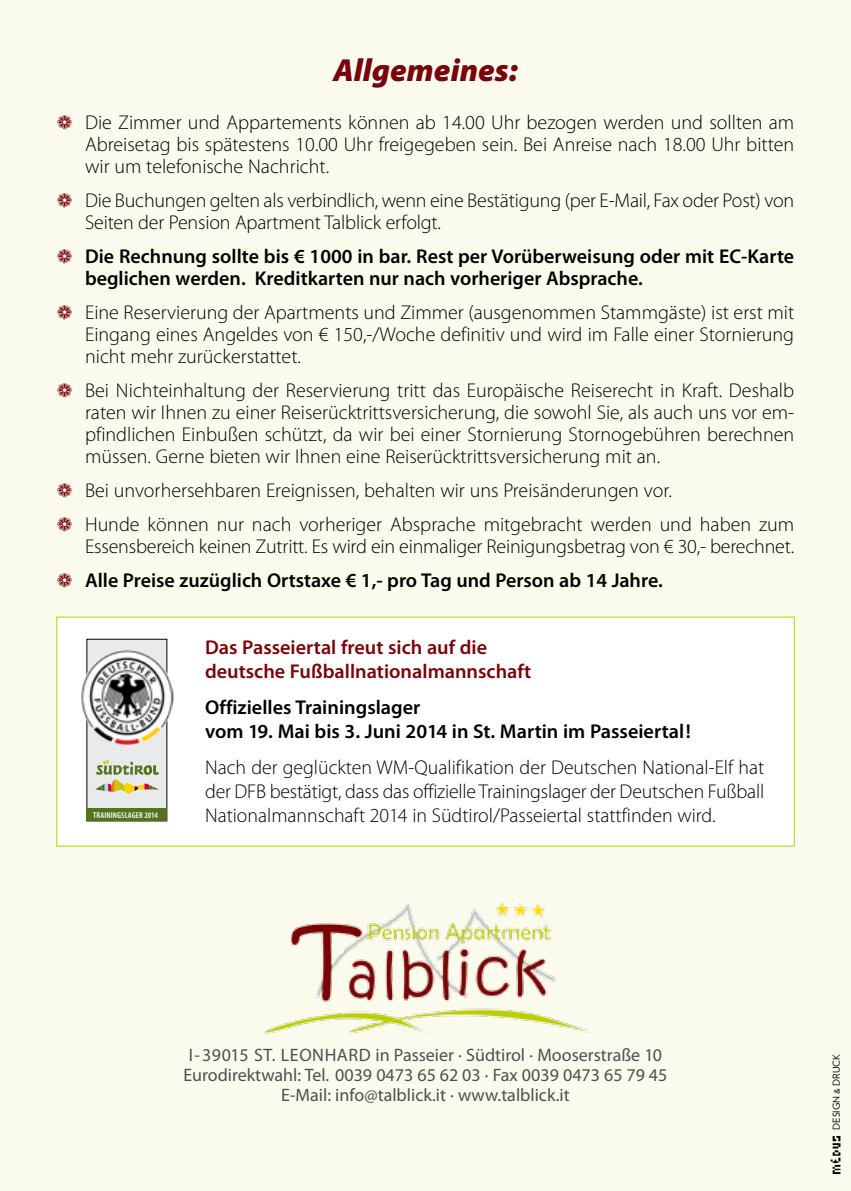
<style>
.page{position:relative;width:851px;height:1191px;background:#fff}
.page>*{position:absolute;margin:0;border:0;box-sizing:border-box;transform-origin:0 0}
.t1{font:italic 900 32px "Myriad Pro";color:#7b0408}
.t2{font:300 20px/22px "Myriad Pro";color:#000;text-align:justify}
.t3{font:600 20px/22px "Myriad Pro";color:#000}
.t4{font:600 20px/24px "Myriad Pro";color:#7b0408}
.t5{font:18px/20px "Myriad Pro";color:#504f53;text-align:center}
.t6{font:9.6px "Verlag";color:#000}
.t7{font:600 condensed 8.4px "Myriad Pro";letter-spacing:.02em;color:#fff}
.s1{color:#7b0408}
.s2{font-weight:600}
</style>
<div class="page">
<div style="left:0;top:0;width:850px;height:1191px;background:#fafbed"></div>
<hr style="left:850px;top:10px;width:1px;height:1181px;background:#fafbed">
<svg style="left:331px;top:57px;width:188px;height:31px"></svg>
<img style="left:830px;top:1136px;width:11px;height:38px">
<img style="left:263px;top:902px;width:325px;height:132px">
<div style="left:56px;top:617px;width:738px;height:229px;background:#fff"></div>
<div style="left:87px;top:639px;width:80px;height:182px;background:#e9eaeb"></div>
<div style="left:87px;top:639px;width:80px;height:182px;border:1px solid #000"></div>
<img style="left:81px;top:649px;width:92px;height:96px">
<svg style="left:95px;top:760px;width:64px;height:34px"></svg>
<div style="left:87px;top:808px;width:80px;height:13px;background:#55731d"></div>
<h1 class="t1" style="left:333px;top:49px;width:186px">Allgemeines:</h1>
<p class="t2" style="left:85px;top:111px;width:710px;text-indent:-28px"><span class="s1">❁</span> Die Zimmer und Appartements können ab 14.00 Uhr bezogen werden und sollten am Abreisetag bis spätestens 10.00 Uhr freigegeben sein. Bei Anreise nach 18.00 Uhr bitten wir um telefonische Nachricht.</p>
<p class="t2" style="left:85px;top:189px;width:710px;text-indent:-28px"><span class="s1">❁</span> Die Buchungen gelten als verbindlich, wenn eine Bestätigung (per E-Mail, Fax oder Post) von<br>Seiten der Pension Apartment Talblick erfolgt.</p>
<p class="t3" style="left:85px;top:244px;width:710px;text-indent:-28px"><span class="s1">❁</span> Die Rechnung sollte bis € 1000 in bar. Rest per Vorüberweisung oder mit EC-Karte beglichen werden. Kreditkarten nur nach vorheriger Absprache.</p>
<p class="t2" style="left:85px;top:301px;width:710px;text-indent:-28px"><span class="s1">❁</span> Eine Reservierung der Apartments und Zimmer (ausgenommen Stammgäste) ist erst mit Eingang eines Angeldes von € 150,-/Woche definitiv und wird im Falle einer Stornierung nicht mehr zurückerstattet.</p>
<p class="t2" style="left:85px;top:379px;width:710px;text-indent:-28px"><span class="s1">❁</span> Bei Nichteinhaltung der Reservierung tritt das Europäische Reiserecht in Kraft. Deshalb raten wir Ihnen zu einer Reiserücktrittsversicherung, die sowohl Sie, als auch uns vor em&shy;pfindlichen Einbußen schützt, da wir bei einer Stornierung Stornogebühren berechnen müssen. Gerne bieten wir Ihnen eine Reiserücktrittsversicherung mit an.</p>
<p class="t2" style="left:57px;top:473px;width:738px;line-height:34px"><span class="s1">❁</span> Bei unvorhersehbaren Ereignissen, behalten wir uns Preisänderungen vor.<br><span class="s1">❁</span> Hunde können nur nach vorheriger Absprache mitgebracht werden und haben zum</p>
<p class="t2" style="left:57px;top:529px;width:738px;line-height:34px;text-indent:28px">Essensbereich keinen Zutritt. Es wird ein einmaliger Reinigungsbetrag von € 30,- berechnet. <span class="s1">❁</span> <span class="s2">Alle Preise zuzüglich Ortstaxe € 1,- pro Tag und Person ab 14 Jahre.</span></p>
<p class="t7" style="left:93px;top:810px;width:66px">TRAININGSLAGER 2014</p>
<p class="t4" style="left:205px;top:635px;width:328px">Das Passeiertal freut sich auf die deutsche Fußballnationalmannschaft</p>
<p class="t3" style="left:205px;top:695px;width:487px;line-height:24px">Offizielles Trainingslager<br>vom 19. Mai bis 3. Juni 2014 in St. Martin im Passeiertal!</p>
<p class="t2" style="left:205px;top:755px;width:560px;line-height:24px">Nach der geglückten WM-Qualifikation der Deutschen National-Elf hat der DFB bestätigt, dass das offizielle Trainingslager der Deutschen Fußball Nationalmannschaft 2014 in Südtirol/Passeiertal stattfinden wird.</p>
<p class="t5" style="left:183px;top:1045px;width:485px">I-39015 ST. LEONHARD in Passeier · Südtirol · Mooserstraße 10<br>Eurodirektwahl: Tel. 0039 0473 65 62 03 · Fax 0039 0473 65 79 45<br>E-Mail: info@talblick.it · www.talblick.it</p>
<p class="t6" style="left:829px;top:1130px;width:77px;rotate:-90deg">DESIGN &amp; DRUCK</p>
</div>
